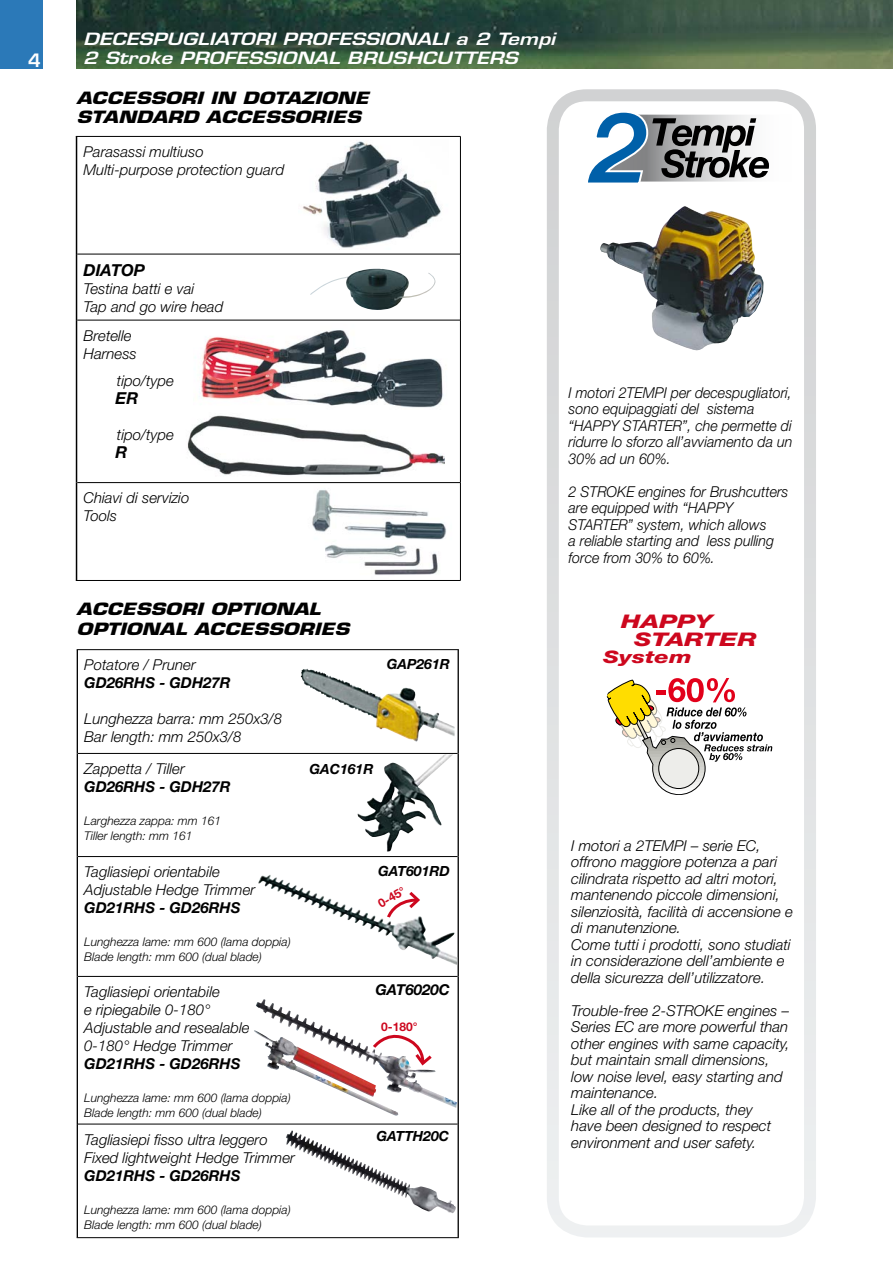
<style>
.page{position:relative;width:893px;height:1263px;background:#fff}
.page>*{position:absolute;margin:0;border:0;box-sizing:border-box;transform-origin:0 0}
.t1{font:italic 800 18.75px/18.3px "Helvetica Neue LT Std";color:#cd071e;scale:1.4 1}
.t2{font:600 18px "Eurostile LT Std";color:#fff}
.t3{font:italic 800 17.25px "Helvetica Neue LT Std";color:#cd071e;scale:1.4 1}
.t4{font:italic 700 16.5px/19.8px "Eurostile LT Std";color:#000;scale:1.25 1}
.t5{font:italic 600 16.5px/19.8px "Eurostile LT Std";color:#fff;scale:1.25 1}
.t6{font:italic 700 16.5px "Helvetica Neue LT Std";color:#000}
.t7{font:italic 300 15px/16.5px "Helvetica Neue LT Std";color:#000}
.t8{font:italic 300 15px/16.5px "Helvetica Neue LT Std";color:#000;scale:.95 1}
.t9{font:italic 700 15px "Helvetica Neue LT Std";color:#000}
.t10{font:italic 700 13.95px "Helvetica Neue LT Std";color:#000}
.t11{font:italic 300 12px/15px "Helvetica Neue LT Std";color:#000}
.t12{font:700 12px "Helvetica Neue LT Std";color:#cd071e}
</style>
<div class="page">
<div style="left:0;top:0;width:43px;height:69px;background:#2b79b8"></div>
<img style="left:77px;top:0;width:816px;height:69px">
<hr style="left:77px;top:482px;width:383px;height:1px;background:#000">
<hr style="left:76px;top:580px;width:385px;height:1px;background:#000">
<hr style="left:77px;top:254px;width:383px;height:1px;background:#000">
<hr style="left:77px;top:320px;width:383px;height:1px;background:#000">
<hr style="left:76px;top:136px;width:385px;height:1px;background:#000">
<hr style="left:460px;top:137px;width:1px;height:117px;background:#000">
<hr style="left:460px;top:254px;width:1px;height:66px;background:#000">
<hr style="left:460px;top:320px;width:1px;height:163px;background:#000">
<hr style="left:460px;top:483px;width:1px;height:97px;background:#000">
<hr style="left:76px;top:137px;width:1px;height:117px;background:#000">
<hr style="left:76px;top:254px;width:1px;height:66px;background:#000">
<hr style="left:76px;top:320px;width:1px;height:163px;background:#000">
<hr style="left:76px;top:483px;width:1px;height:97px;background:#000">
<img style="left:312px;top:490px;width:135px;height:85px">
<img style="left:310px;top:269px;width:125px;height:41px">
<img style="left:302px;top:141px;width:139px;height:107px">
<img style="left:200px;top:330px;width:243px;height:78px">
<img style="left:187px;top:415px;width:257px;height:61px">
<hr style="left:77px;top:649px;width:382px;height:1px;background:#000">
<hr style="left:78px;top:856px;width:380px;height:1px;background:#000">
<hr style="left:78px;top:976px;width:380px;height:1px;background:#000">
<hr style="left:78px;top:1124px;width:380px;height:1px;background:#000">
<hr style="left:77px;top:1237px;width:382px;height:1px;background:#000">
<hr style="left:78px;top:753px;width:380px;height:1px;background:#000">
<hr style="left:77px;top:650px;width:1px;height:103px;background:#000">
<hr style="left:458px;top:650px;width:1px;height:103px;background:#000">
<hr style="left:77px;top:753px;width:1px;height:103px;background:#000">
<hr style="left:458px;top:753px;width:1px;height:103px;background:#000">
<hr style="left:77px;top:856px;width:1px;height:120px;background:#000">
<hr style="left:458px;top:856px;width:1px;height:120px;background:#000">
<hr style="left:77px;top:976px;width:1px;height:148px;background:#000">
<hr style="left:458px;top:976px;width:1px;height:148px;background:#000">
<hr style="left:77px;top:1124px;width:1px;height:113px;background:#000">
<hr style="left:458px;top:1124px;width:1px;height:113px;background:#000">
<img style="left:357px;top:754px;width:96px;height:98px">
<img style="left:258px;top:874px;width:201px;height:91px">
<img style="left:301px;top:668px;width:154px;height:74px">
<div style="left:547px;top:89px;width:269px;height:1148px;border:12px solid #fff;border-radius:34px"></div>
<svg style="left:606px;top:678px;width:166px;height:117px"></svg>
<img style="left:600px;top:206px;width:164px;height:145px">
<svg style="left:588px;top:112px;width:181px;height:71px"></svg>
<svg style="left:385px;top:889px;width:37px;height:31px"></svg>
<img style="left:286px;top:1130px;width:121px;height:68px">
<img style="left:256px;top:1002px;width:154px;height:91px">
<svg style="left:398px;top:1032px;width:34px;height:36px"></svg>
<img style="left:254px;top:1030px;width:144px;height:86px">
<p class="t2" style="left:28px;top:49px;width:14px">4</p>
<p class="t5" style="left:83px;top:29px;width:379px">DECESPUGLIATORI PROFESSIONALI a 2 Tempi<br>2 Stroke PROFESSIONAL BRUSHCUTTERS</p>
<p class="t4" style="left:77px;top:88px;width:235px">ACCESSORI IN DOTAZIONE<br>STANDARD ACCESSORIES</p>
<p class="t7" style="left:84px;top:143px;width:202px;line-height:18px">Parasassi multiuso<br>Multi-purpose protection guard</p>
<p class="t6" style="left:84px;top:260px;width:63px">DIATOP</p>
<p class="t7" style="left:84px;top:279px;width:141px;line-height:18px">Testina batti e vai<br>Tap and go wire head</p>
<p class="t7" style="left:84px;top:326px;width:55px;line-height:18px">Bretelle<br>Harness</p>
<p class="t7" style="left:117px;top:372px;width:58px">tipo/type</p>
<p class="t6" style="left:116px;top:388px;width:24px">ER</p>
<p class="t7" style="left:117px;top:426px;width:58px">tipo/type</p>
<p class="t6" style="left:116px;top:442px;width:13px">R</p>
<p class="t7" style="left:84px;top:489px;width:107px;line-height:18px">Chiavi di servizio<br>Tools</p>
<p class="t4" style="left:77px;top:599px;width:220px">ACCESSORI OPTIONAL<br>OPTIONAL ACCESSORIES</p>
<p class="t7" style="left:84px;top:656px;width:113px">Potatore / Pruner</p>
<p class="t9" style="left:84px;top:674px;width:148px">GD26RHS - GDH27R</p>
<p class="t7" style="left:84px;top:710px;width:199px;line-height:18px">Lunghezza barra: mm 250x3/8<br>Bar length: mm 250x3/8</p>
<p class="t7" style="left:84px;top:760px;width:102px">Zappetta / Tiller</p>
<p class="t9" style="left:84px;top:777px;width:148px">GD26RHS - GDH27R</p>
<p class="t11" style="left:84px;top:813px;width:138px">Larghezza zappa: mm 161<br>Tiller length: mm 161</p>
<p class="t7" style="left:84px;top:863px;width:172px;line-height:18px">Tagliasiepi orientabile<br>Adjustable Hedge Trimmer</p>
<p class="t9" style="left:84px;top:898px;width:158px">GD21RHS - GD26RHS</p>
<p class="t11" style="left:84px;top:934px;width:208px">Lunghezza lame: mm 600 (lama doppia)<br>Blade length: mm 600 (dual blade)</p>
<p class="t7" style="left:84px;top:982px;width:167px;line-height:18px">Tagliasiepi orientabile<br>e ripiegabile 0-180°<br>Adjustable and resealable<br>0-180° Hedge Trimmer</p>
<p class="t9" style="left:84px;top:1054px;width:158px">GD21RHS - GD26RHS</p>
<p class="t11" style="left:84px;top:1090px;width:208px">Lunghezza lame: mm 600 (lama doppia)<br>Blade length: mm 600 (dual blade)</p>
<p class="t7" style="left:84px;top:1130px;width:212px;line-height:18px">Tagliasiepi fisso ultra leggero<br>Fixed lightweight Hedge Trimmer</p>
<p class="t9" style="left:84px;top:1166px;width:158px">GD21RHS - GD26RHS</p>
<p class="t11" style="left:84px;top:1202px;width:208px">Lunghezza lame: mm 600 (lama doppia)<br>Blade length: mm 600 (dual blade)</p>
<p class="t10" style="left:387px;top:655px;width:64px">GAP261R</p>
<p class="t10" style="left:309px;top:760px;width:66px">GAC161R</p>
<p class="t10" style="left:378px;top:862px;width:73px">GAT601RD</p>
<p class="t12" style="left:375px;top:898px;width:31px;rotate:-30deg">0-45°</p>
<p class="t9" style="left:375px;top:980px;width:76px">GAT6020C</p>
<p class="t12" style="left:381px;top:1019px;width:38px">0-180°</p>
<p class="t10" style="left:376px;top:1127px;width:74px">GATTH20C</p>
<p class="t8" style="left:569px;top:384px;width:237px">I motori 2TEMPI per decespugliatori, sono equipaggiati del sistema “HAPPY STARTER”, che permette di ridurre lo sforzo all’avviamento da un<br>30% ad un 60%.</p>
<p class="t8" style="left:569px;top:483px;width:233px">2 STROKE engines for Brushcutters are equipped with “HAPPY<br>STARTER” system, which allows<br>a reliable starting and less pulling force from 30% to 60%.</p>
<p class="t1" style="left:634px;top:612px;width:89px;text-indent:-13px">HAPPY<br>STARTER</p>
<p class="t3" style="left:603px;top:647px;width:65px">System</p>
<p class="t7" style="left:571px;top:837px;width:223px">I motori a 2TEMPI – serie EC, offrono maggiore potenza a pari cilindrata rispetto ad altri motori, mantenendo piccole dimensioni, silenziosità, facilità di accensione e di manutenzione.<br>Come tutti i prodotti, sono studiati in considerazione dell’ambiente e della sicurezza dell’utilizzatore.</p>
<p class="t7" style="left:571px;top:1002px;width:220px">Trouble-free 2-STROKE engines –<br>Series EC are more powerful than other engines with same capacity, but maintain small dimensions, low noise level, easy starting and maintenance.<br>Like all of the products, they<br>have been designed to respect environment and user safety.</p>
</div>
